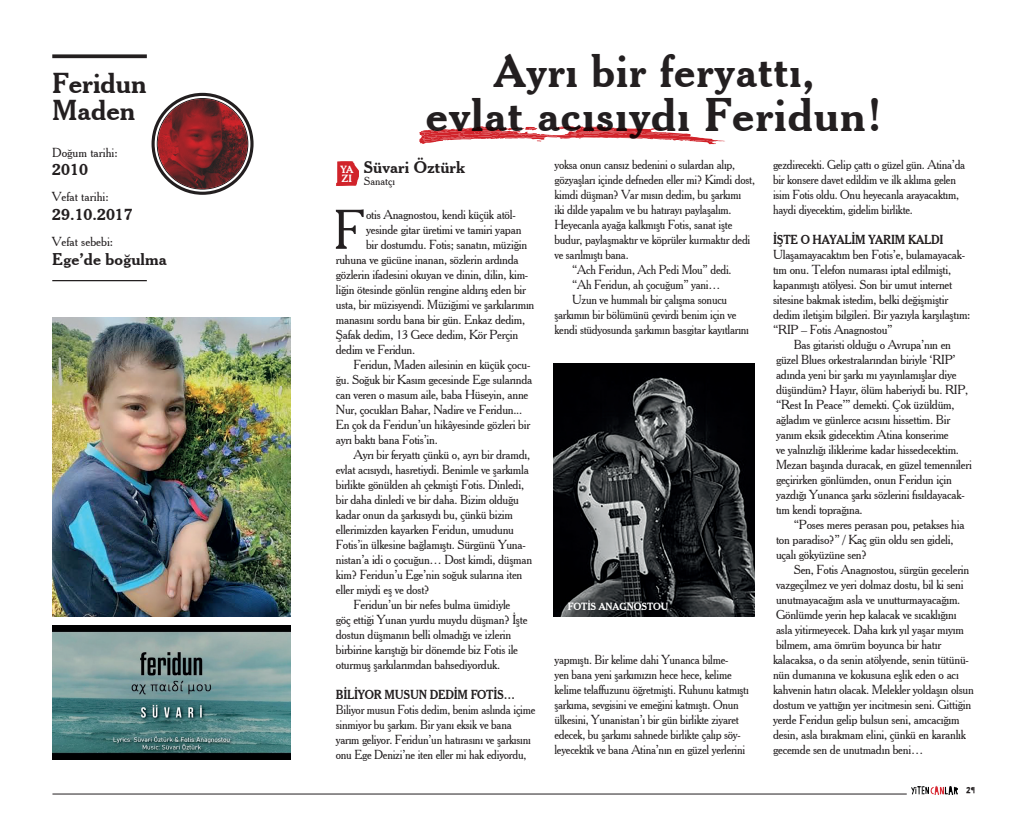
<style>
.page{position:relative;width:1028px;height:815px;background:#fff}
.page>*{position:absolute;margin:0;border:0;box-sizing:border-box;transform-origin:0 0}
.t1{font:54px "Cheltenham BT";color:#231f20;scale:.95 1}
.t2{font:700 45px/43.8px "Cheltenham BT";letter-spacing:.02em;color:#231f20;text-align:center;scale:.96 1}
.t3{font:700 27.5px/27.5px "Cheltenham BT";color:#231f20}
.t4{font:700 16.25px "Cheltenham BT";color:#231f20}
.t5{font:12.5px "Cheltenham BT";letter-spacing:-.02em;color:#231f20}
.t6{font:12.5px/15px "Cheltenham BT";letter-spacing:-.02em;color:#231f20;scale:.95 1}
.t7{font:700 12.5px "Cheltenham BT";letter-spacing:-.02em;color:#231f20;scale:.9 1}
.t8{font:12.5px "Cheltenham BT";color:#231f20}
.t9{font:11.25px "Cheltenham BT";color:#231f20}
.t10{font:700 10px "Cheltenham BT";letter-spacing:-.01em;color:#fff;scale:.95 1}
.t11{font:700 10px/8.8px "Cheltenham BT";letter-spacing:-.01em;color:#fff}
.t12{font:10px "Childish Reverie";color:#231f20}
</style>
<div class="page">
<hr style="left:52px;top:794px;width:854px;height:1px;background:#231f20">
<img style="left:911px;top:786px;width:17px;height:9px">
<img style="left:930px;top:785px;width:14px;height:10px">
<svg style="left:944px;top:786px;width:13px;height:8px"></svg>
<svg style="left:52px;top:54px;width:95px;height:4px"></svg>
<hr style="left:52px;top:280px;width:95px;height:1px;background:#231f20">
<svg style="left:336px;top:161px;width:23px;height:25px"></svg>
<img style="left:554px;top:364px;width:200px;height:252px">
<img style="left:52px;top:625px;width:238px;height:134px">
<img style="left:52px;top:318px;width:238px;height:298px">
<svg style="left:157px;top:99px;width:91px;height:90px;background:#7b2427"></svg>
<div style="left:151px;top:93px;width:102px;height:102px;border:3px solid #231f20;border-radius:50%"></div>
<svg style="left:419px;top:126px;width:306px;height:18px"></svg>
<h3 class="t3" style="left:52px;top:69px;width:96px">Feridun<br>Maden</h3>
<p class="t8" style="left:52px;top:145px;width:67px">Doğum tarihi:</p>
<h3 class="t4" style="left:52px;top:160px;width:37px">2010</h3>
<p class="t8" style="left:52px;top:189px;width:58px">Vefat tarihi:</p>
<h3 class="t4" style="left:52px;top:204px;width:82px">29.10.2017</h3>
<p class="t8" style="left:52px;top:234px;width:62px">Vefat sebebi:</p>
<h3 class="t4" style="left:52px;top:249px;width:116px">Ege’de boğulma</h3>
<h2 class="t2" style="left:426px;top:49px;width:477px">Ayrı bir feryattı,<br>evlat acısıydı Feridun!</h2>
<p class="t11" style="left:340px;top:165px;width:14px">YA<br>ZI</p>
<h3 class="t4" style="left:363px;top:157px;width:103px">Süvari Öztürk</h3>
<p class="t9" style="left:364px;top:174px;width:33px">Sanatçı</p>
<h1 class="t1" style="left:333px;top:197px;width:33px">F</h1>
<p class="t5" style="left:366px;top:207px;width:151px">otis Anagnostou, kendi küçük atöl-</p>
<p class="t5" style="left:366px;top:222px;width:157px">yesinde gitar üretimi ve tamiri yapan</p>
<p class="t5" style="left:366px;top:237px;width:163px">bir dostumdu. Fotis; sanatın, müziğin</p>
<p class="t5" style="left:336px;top:252px;width:184px">ruhuna ve gücüne inanan, sözlerin ardında</p>
<p class="t5" style="left:336px;top:267px;width:194px">gözlerin ifadesini okuyan ve dinin, dilin, kim-</p>
<p class="t5" style="left:336px;top:282px;width:192px">liğin ötesinde gönlün rengine aldırış eden bir</p>
<p class="t5" style="left:336px;top:297px;width:200px">usta, bir müzisyendi. Müziğimi ve şarkılarımın</p>
<p class="t5" style="left:336px;top:312px;width:191px">manasını sordu bana bir gün. Enkaz dedim,</p>
<p class="t5" style="left:336px;top:327px;width:184px">Şafak dedim, 13 Gece dedim, Kör Perçin</p>
<p class="t5" style="left:336px;top:342px;width:81px">dedim ve Feridun.</p>
<p class="t5" style="left:353px;top:357px;width:178px">Feridun, Maden ailesinin en küçük çocu-</p>
<p class="t5" style="left:336px;top:372px;width:198px">ğu. Soğuk bir Kasım gecesinde Ege sularında</p>
<p class="t5" style="left:336px;top:387px;width:194px">can veren o masum aile, baba Hüseyin, anne</p>
<p class="t5" style="left:336px;top:402px;width:188px">Nur, çocukları Bahar, Nadire ve Feridun...</p>
<p class="t5" style="left:336px;top:417px;width:196px">En çok da Feridun’un hikâyesinde gözleri bir</p>
<p class="t5" style="left:336px;top:432px;width:104px">ayrı baktı bana Fotis’in.</p>
<p class="t5" style="left:353px;top:447px;width:178px">Ayrı bir feryattı çünkü o, ayrı bir dramdı,</p>
<p class="t5" style="left:336px;top:462px;width:194px">evlat acısıydı, hasretiydi. Benimle ve şarkımla</p>
<p class="t5" style="left:336px;top:477px;width:190px">birlikte gönülden ah çekmişti Fotis. Dinledi,</p>
<p class="t5" style="left:336px;top:492px;width:185px">bir daha dinledi ve bir daha. Bizim olduğu</p>
<p class="t5" style="left:336px;top:507px;width:179px">kadar onun da şarkısıydı bu, çünkü bizim</p>
<p class="t5" style="left:336px;top:522px;width:180px">ellerimizden kayarken Feridun, umudunu</p>
<p class="t5" style="left:336px;top:537px;width:191px">Fotis’in ülkesine bağlamıştı. Sürgünü Yuna-</p>
<p class="t5" style="left:336px;top:552px;width:198px">nistan’a idi o çocuğun… Dost kimdi, düşman</p>
<p class="t5" style="left:336px;top:567px;width:188px">kim? Feridun’u Ege’nin soğuk sularına iten</p>
<p class="t5" style="left:336px;top:582px;width:95px">eller miydi eş ve dost?</p>
<p class="t5" style="left:353px;top:597px;width:158px">Feridun’un bir nefes bulma ümidiyle</p>
<p class="t5" style="left:336px;top:612px;width:193px">göç ettiği Yunan yurdu muydu düşman? İşte</p>
<p class="t5" style="left:336px;top:627px;width:177px">dostun düşmanın belli olmadığı ve izlerin</p>
<p class="t5" style="left:336px;top:642px;width:184px">birbirine karıştığı bir dönemde biz Fotis ile</p>
<p class="t5" style="left:336px;top:657px;width:166px">oturmuş şarkılarımdan bahsediyorduk.</p>
<p class="t7" style="left:336px;top:687px;width:200px">BİLİYOR MUSUN DEDİM FOTİS…</p>
<p class="t6" style="left:336px;top:702px;width:212px">Biliyor musun Fotis dedim, benim aslında içime sinmiyor bu şarkım. Bir yanı eksik ve bana yarım geliyor. Feridun’un hatırasını ve şarkısını onu Ege Denizi’ne iten eller mi hak ediyordu,</p>
<p class="t6" style="left:554px;top:157px;width:192px">yoksa onun cansız bedenini o sulardan alıp,</p>
<p class="t6" style="left:554px;top:172px;width:213px">gözyaşları içinde defneden eller mi? Kimdi dost,</p>
<p class="t6" style="left:554px;top:187px;width:198px">kimdi düşman? Var mısın dedim, bu şarkımı</p>
<p class="t6" style="left:554px;top:202px;width:188px">iki dilde yapalım ve bu hatırayı paylaşalım.</p>
<p class="t6" style="left:554px;top:217px;width:189px">Heyecanla ayağa kalkmıştı Fotis, sanat işte</p>
<p class="t6" style="left:554px;top:232px;width:208px">budur, paylaşmaktır ve köprüler kurmaktır dedi</p>
<p class="t6" style="left:554px;top:247px;width:80px">ve sarılmıştı bana.</p>
<p class="t6" style="left:572px;top:262px;width:169px">“Ach Feridun, Ach Pedi Mou” dedi.</p>
<p class="t6" style="left:572px;top:277px;width:157px">“Ah Feridun, ah çocuğum” yani…</p>
<p class="t6" style="left:572px;top:292px;width:165px">Uzun ve hummalı bir çalışma sonucu</p>
<p class="t6" style="left:554px;top:307px;width:193px">şarkımın bir bölümünü çevirdi benim için ve</p>
<p class="t6" style="left:554px;top:322px;width:206px">kendi stüdyosunda şarkımın basgitar kayıtlarını</p>
<p class="t10" style="left:568px;top:600px;width:107px">FOTIS ANAGNOSTOU</p>
<p class="t6" style="left:554px;top:652px;width:206px">yapmıştı. Bir kelime dahi Yunanca bilme-<br>yen bana yeni şarkımızın hece hece, kelime kelime telaffuzunu öğretmişti. Ruhunu katmıştı şarkıma, sevgisini ve emeğini katmıştı. Onun ülkesini, Yunanistan’ı bir gün birlikte ziyaret edecek, bu şarkımı sahnede birlikte çalıp söy&shy;leyecektik ve bana Atina’nın en güzel yerlerini</p>
<p class="t6" style="left:773px;top:157px;width:204px">gezdirecekti. Gelip çattı o güzel gün. Atina’da bir konsere davet edildim ve ilk aklıma gelen isim Fotis oldu. Onu heyecanla arayacaktım, haydi diyecektim, gidelim birlikte.</p>
<p class="t7" style="left:773px;top:232px;width:191px">İŞTE O HAYALİM YARIM KALDI</p>
<p class="t5" style="left:773px;top:247px;width:193px">Ulaşamayacaktım ben Fotis’e, bulamayacak-</p>
<p class="t5" style="left:773px;top:262px;width:180px">tım onu. Telefon numarası iptal edilmişti,</p>
<p class="t5" style="left:773px;top:277px;width:181px">kapanmıştı atölyesi. Son bir umut internet</p>
<p class="t5" style="left:773px;top:292px;width:177px">sitesine bakmak istedim, belki değişmiştir</p>
<p class="t5" style="left:773px;top:307px;width:199px">dedim iletişim bilgileri. Bir yazıyla karşılaştım:</p>
<p class="t5" style="left:773px;top:322px;width:121px">“RIP – Fotis Anagnostou”</p>
<p class="t5" style="left:793px;top:337px;width:159px">Bas gitaristi olduğu o Avrupa’nın en</p>
<p class="t5" style="left:776px;top:352px;width:181px">güzel Blues orkestralarından biriyle ‘RIP’</p>
<p class="t5" style="left:776px;top:367px;width:182px">adında yeni bir şarkı mı yayınlamışlar diye</p>
<p class="t5" style="left:776px;top:382px;width:194px">düşündüm? Hayır, ölüm haberiydi bu. RIP,</p>
<p class="t5" style="left:776px;top:397px;width:180px">“Rest In Peace’” demekti. Çok üzüldüm,</p>
<p class="t5" style="left:776px;top:412px;width:176px">ağladım ve günlerce acısını hissettim. Bir</p>
<p class="t5" style="left:776px;top:427px;width:174px">yanım eksik gidecektim Atina konserime</p>
<p class="t5" style="left:776px;top:442px;width:184px">ve yalnızlığı iliklerime kadar hissedecektim.</p>
<p class="t5" style="left:776px;top:457px;width:197px">Mezarı başında duracak, en güzel temennileri</p>
<p class="t5" style="left:776px;top:472px;width:177px">geçirirken gönlümden, onun Feridun için</p>
<p class="t5" style="left:776px;top:487px;width:190px">yazdığı Yunanca şarkı sözlerini fısıldayacak-</p>
<p class="t5" style="left:776px;top:502px;width:88px">tım kendi toprağına.</p>
<p class="t5" style="left:793px;top:517px;width:172px">“Poses meres perasan pou, petakses hia</p>
<p class="t5" style="left:776px;top:532px;width:179px">ton paradiso?” / Kaç gün oldu sen gideli,</p>
<p class="t5" style="left:776px;top:547px;width:92px">uçalı gökyüzüne sen?</p>
<p class="t5" style="left:793px;top:562px;width:177px">Sen, Fotis Anagnostou, sürgün gecelerin</p>
<p class="t5" style="left:776px;top:577px;width:189px">vazgeçilmez ve yeri dolmaz dostu, bil ki seni</p>
<p class="t5" style="left:776px;top:592px;width:186px">unutmayacağım asla ve unutturmayacağım.</p>
<p class="t5" style="left:776px;top:607px;width:182px">Gönlümde yerin hep kalacak ve sıcaklığını</p>
<p class="t5" style="left:776px;top:622px;width:189px">asla yitirmeyecek. Daha kırk yıl yaşar mıyım</p>
<p class="t5" style="left:776px;top:637px;width:167px">bilmem, ama ömrüm boyunca bir hatır</p>
<p class="t5" style="left:773px;top:652px;width:197px">kalacaksa, o da senin atölyende, senin tütünü-</p>
<p class="t5" style="left:773px;top:667px;width:187px">nün dumanına ve kokusuna eşlik eden o acı</p>
<p class="t5" style="left:773px;top:682px;width:202px">kahvenin hatırı olacak. Melekler yoldaşın olsun</p>
<p class="t5" style="left:773px;top:697px;width:200px">dostum ve yattığın yer incitmesin seni. Gittiğin</p>
<p class="t5" style="left:773px;top:712px;width:188px">yerde Feridun gelip bulsun seni, amcacığım</p>
<p class="t5" style="left:773px;top:727px;width:194px">desin, asla bırakmam elini, çünkü en karanlık</p>
<p class="t5" style="left:773px;top:742px;width:152px">gecemde sen de unutmadın beni…</p>
<p class="t12" style="left:966px;top:784px;width:10px">29</p>
</div>
